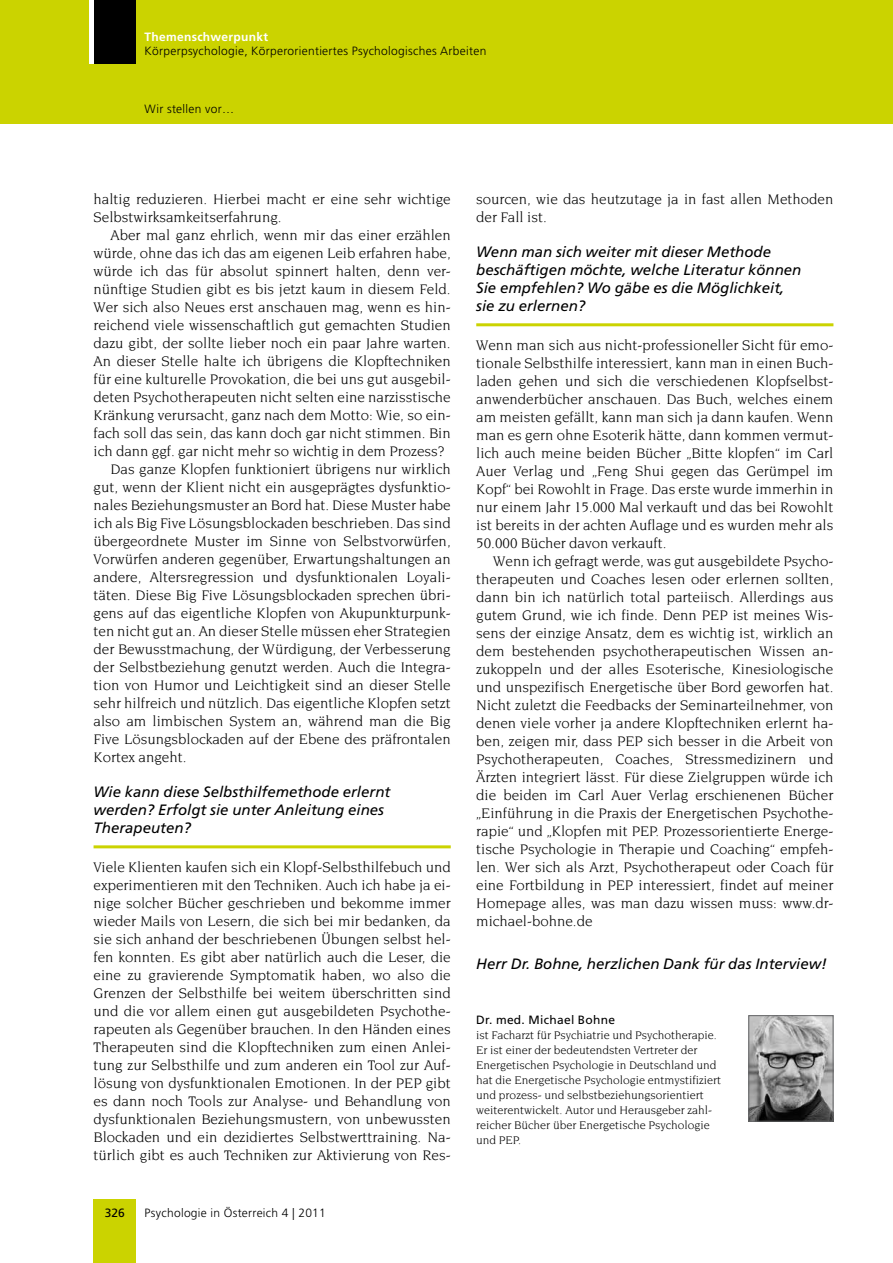
<style>
.page{position:relative;width:893px;height:1263px;background:#fff}
.page>*{position:absolute;margin:0;border:0;box-sizing:border-box;transform-origin:0 0}
.t1{font:15px/18px "Novarese";color:#000;text-align:justify}
.t2{font:italic 15px/18px "Frutiger";color:#000}
.t3{font:12px/15px "Novarese";color:#000}
.t4{font:300 12px "Frutiger";letter-spacing:.025em;color:#000}
.t5{font:12px "Frutiger";letter-spacing:.025em;color:#000}
.t6{font:700 12px "Frutiger";letter-spacing:.025em;color:#fff}
</style>
<div class="page">
<div style="left:94px;top:1199px;width:42px;height:64px;background:#cbd300"></div>
<div style="left:0;top:0;width:893px;height:123px;background:#cbd300"></div>
<div style="left:94px;top:0;width:42px;height:64px;background:#000"></div>
<div style="left:89px;top:0;width:5px;height:64px;background:#fff"></div>
<hr style="left:94px;top:845px;width:357px;height:3px;background:#cbd300">
<hr style="left:476px;top:323px;width:357px;height:3px;background:#cbd300">
<img style="left:750px;top:1017px;width:81px;height:102px">
<div style="left:748px;top:1015px;width:85px;height:106px;border:1px solid #646567"></div>
<p class="t6" style="left:145px;top:30px;width:125px">Themenschwerpunkt</p>
<p class="t4" style="left:145px;top:44px;width:343px">Körperpsychologie, Körperorientiertes Psychologisches Arbeiten</p>
<p class="t4" style="left:145px;top:102px;width:91px">Wir stellen vor…</p>
<p class="t1" style="left:94px;top:189px;width:359px">haltig reduzieren. Hierbei macht er eine sehr wichtige<br>Selbstwirksamkeitserfahrung.</p>
<p class="t1" style="left:111px;top:225px;width:342px">Aber mal ganz ehrlich, wenn mir das einer erzählen</p>
<p class="t1" style="left:94px;top:243px;width:359px">würde, ohne das ich das am eigenen Leib erfahren habe,</p>
<p class="t1" style="left:94px;top:261px;width:359px">würde ich das für absolut spinnert halten, denn ver-</p>
<p class="t1" style="left:94px;top:279px;width:359px">nünftige Studien gibt es bis jetzt kaum in diesem Feld.</p>
<p class="t1" style="left:94px;top:297px;width:359px">Wer sich also Neues erst anschauen mag, wenn es hin-</p>
<p class="t1" style="left:94px;top:315px;width:359px">reichend viele wissenschaftlich gut gemachten Studien</p>
<p class="t1" style="left:94px;top:333px;width:359px">dazu gibt, der sollte lieber noch ein paar Jahre warten.</p>
<p class="t1" style="left:94px;top:351px;width:359px">An dieser Stelle halte ich übrigens die Klopftechniken</p>
<p class="t1" style="left:94px;top:369px;width:359px">für eine kulturelle Provokation, die bei uns gut ausgebil-</p>
<p class="t1" style="left:94px;top:387px;width:359px">deten Psychotherapeuten nicht selten eine narzisstische</p>
<p class="t1" style="left:94px;top:405px;width:359px">Kränkung verursacht, ganz nach dem Motto: Wie, so ein-</p>
<p class="t1" style="left:94px;top:423px;width:359px">fach soll das sein, das kann doch gar nicht stimmen. Bin</p>
<p class="t1" style="left:94px;top:441px;width:352px">ich dann ggf. gar nicht mehr so wichtig in dem Prozess?</p>
<p class="t1" style="left:111px;top:459px;width:342px">Das ganze Klopfen funktioniert übrigens nur wirklich</p>
<p class="t1" style="left:94px;top:477px;width:359px">gut, wenn der Klient nicht ein ausgeprägtes dysfunktio-</p>
<p class="t1" style="left:94px;top:495px;width:359px">nales Beziehungsmuster an Bord hat. Diese Muster habe</p>
<p class="t1" style="left:94px;top:513px;width:359px">ich als Big Five Lösungsblockaden beschrieben. Das sind</p>
<p class="t1" style="left:94px;top:531px;width:359px">übergeordnete Muster im Sinne von Selbstvorwürfen,</p>
<p class="t1" style="left:94px;top:549px;width:359px">Vorwürfen anderen gegenüber, Erwartungshaltungen an</p>
<p class="t1" style="left:94px;top:567px;width:359px">andere, Altersregression und dysfunktionalen Loyali-</p>
<p class="t1" style="left:94px;top:585px;width:359px">täten. Diese Big Five Lösungsblockaden sprechen übri-</p>
<p class="t1" style="left:94px;top:603px;width:359px">gens auf das eigentliche Klopfen von Akupunkturpunk-</p>
<p class="t1" style="left:94px;top:621px;width:359px">ten nicht gut an. An dieser Stelle müssen eher Strategien</p>
<p class="t1" style="left:94px;top:639px;width:359px">der Bewusstmachung, der Würdigung, der Verbesserung</p>
<p class="t1" style="left:94px;top:657px;width:359px">der Selbstbeziehung genutzt werden. Auch die Integra-</p>
<p class="t1" style="left:94px;top:675px;width:359px">tion von Humor und Leichtigkeit sind an dieser Stelle</p>
<p class="t1" style="left:94px;top:693px;width:359px">sehr hilfreich und nützlich. Das eigentliche Klopfen setzt</p>
<p class="t1" style="left:94px;top:711px;width:359px">also am limbischen System an, während man die Big</p>
<p class="t1" style="left:94px;top:729px;width:359px">Five Lösungsblockaden auf der Ebene des präfrontalen</p>
<p class="t1" style="left:94px;top:747px;width:95px">Kortex angeht.</p>
<p class="t2" style="left:94px;top:782px;width:298px">Wie kann diese Selbsthilfemethode erlernt werden? Erfolgt sie unter Anleitung eines<br>Therapeuten?</p>
<p class="t1" style="left:94px;top:858px;width:359px">Viele Klienten kaufen sich ein Klopf-Selbsthilfebuch und experimentieren mit den Techniken. Auch ich habe ja ei&shy;nige solcher Bücher geschrieben und bekomme immer wieder Mails von Lesern, die sich bei mir bedanken, da sie sich anhand der beschriebenen Übungen selbst hel&shy;fen konnten. Es gibt aber natürlich auch die Leser, die eine zu gravierende Symptomatik haben, wo also die Grenzen der Selbsthilfe bei weitem überschritten sind und die vor allem einen gut ausgebildeten Psychothe&shy;rapeuten als Gegenüber brauchen. In den Händen eines Therapeuten sind die Klopftechniken zum einen Anlei&shy;tung zur Selbsthilfe und zum anderen ein Tool zur Auf&shy;lösung von dysfunktionalen Emotionen. In der PEP gibt es dann noch Tools zur Analyse- und Behandlung von dysfunktionalen Beziehungsmustern, von unbewussten Blockaden und ein dezidiertes Selbstwerttraining. Na&shy;türlich gibt es auch Techniken zur Aktivierung von Res-</p>
<p class="t5" style="left:105px;top:1205px;width:22px">326</p>
<p class="t4" style="left:145px;top:1206px;width:183px">Psychologie in Österreich 4 | 2011</p>
<p class="t1" style="left:476px;top:189px;width:359px">sourcen, wie das heutzutage ja in fast allen Methoden der Fall ist.</p>
<p class="t2" style="left:476px;top:242px;width:327px">Wenn man sich weiter mit dieser Methode beschäftigen möchte, welche Literatur können Sie empfehlen? Wo gäbe es die Möglichkeit, sie zu erlernen?</p>
<p class="t1" style="left:476px;top:336px;width:359px">Wenn man sich aus nicht-professioneller Sicht für emo&shy;tionale Selbsthilfe interessiert, kann man in einen Buch&shy;laden gehen und sich die verschiedenen Klopfselbst&shy;anwenderbücher anschauen. Das Buch, welches einem am meisten gefällt, kann man sich ja dann kaufen. Wenn man es gern ohne Esoterik hätte, dann kommen vermut&shy;lich auch meine beiden Bücher „Bitte klopfen“ im Carl Auer Verlag und „Feng Shui gegen das Gerümpel im Kopf“ bei Rowohlt in Frage. Das erste wurde immerhin in nur einem Jahr 15.000 Mal verkauft und das bei Rowohlt ist bereits in der achten Auflage und es wurden mehr als 50.000 Bücher davon verkauft.</p>
<p class="t1" style="left:476px;top:552px;width:359px;text-indent:17px">Wenn ich gefragt werde, was gut ausgebildete Psycho&shy;therapeuten und Coaches lesen oder erlernen sollten, dann bin ich natürlich total parteiisch. Allerdings aus gutem Grund, wie ich finde. Denn PEP ist meines Wis&shy;sens der einzige Ansatz, dem es wichtig ist, wirklich an dem bestehenden psychotherapeutischen Wissen an&shy;zukoppeln und der alles Esoterische, Kinesiologische und unspezifisch Energetische über Bord geworfen hat.<br>Nicht zuletzt die Feedbacks der Seminarteilnehmer, von denen viele vorher ja andere Klopftechniken erlernt ha&shy;ben, zeigen mir, dass PEP sich besser in die Arbeit von Psychotherapeuten, Coaches, Stressmedizinern und Ärzten integriert lässt. Für diese Zielgruppen würde ich die beiden im Carl Auer Verlag erschienenen Bücher „Einführung in die Praxis der Energetischen Psychothe&shy;rapie“ und „Klopfen mit PEP. Prozessorientierte Energe&shy;tische Psychologie in Therapie und Coaching“ empfeh&shy;len. Wer sich als Arzt, Psychotherapeut oder Coach für eine Fortbildung in PEP interessiert, findet auf meiner Homepage alles, was man dazu wissen muss: www.dr&shy;michael-bohne.de</p>
<p class="t2" style="left:476px;top:955px;width:352px">Herr Dr. Bohne, herzlichen Dank für das Interview!</p>
<p class="t5" style="left:476px;top:1012px;width:140px">Dr. med. Michael Bohne</p>
<p class="t3" style="left:476px;top:1027px;width:246px">ist Facharzt für Psychiatrie und Psychotherapie.<br>Er ist einer der bedeutendsten Vertreter der Energetischen Psychologie in Deutschland und hat die Energetische Psychologie entmystifiziert und prozess- und selbstbeziehungsorientiert weiterentwickelt. Autor und Herausgeber zahl&shy;reicher Bücher über Energetische Psychologie und PEP.</p>
</div>
